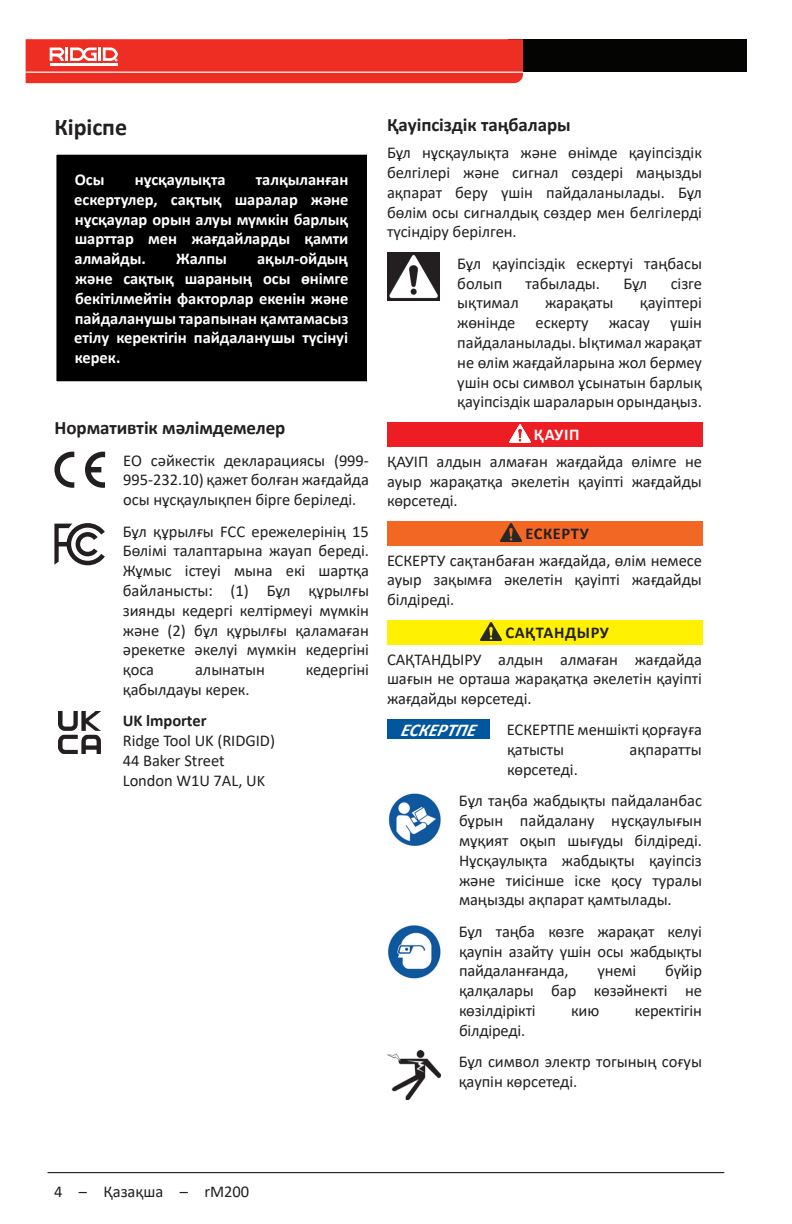
<style>
.page{position:relative;width:792px;height:1224px;background:#fff}
.page>*{position:absolute;margin:0;border:0;box-sizing:border-box;transform-origin:0 0}
.Head_1___h1_-_half{font:700 24px "Calibri";letter-spacing:-.005em;color:#231f20}
.Head_2____h2_-_half{font:700 19px "Calibri";letter-spacing:-.005em;color:#231f20}
.Notice_White{font:italic 700 18px "Calibri";color:#fff}
.Basic_Normal___bn{font:16.4px/19.8px "Calibri";letter-spacing:-.005em;color:#231f20;text-align:justify}
.Basic_Bold____bb{font:700 16.4px/19.8px "Calibri";letter-spacing:-.005em;color:#fff;text-align:justify}
.Basic_Bold___bb_-_ha{font:16.4px "Calibri";letter-spacing:-.005em;color:#231f20}
.Safety_Bar_Symbol{font:700 16.4px "Calibri";letter-spacing:.035em;color:#231f20}
.Basic_Bold___bb_-_ha-2{font:700 16.4px "Calibri";letter-spacing:-.005em;color:#231f20}
.Safety_Bar_Symbol-2{font:700 16.4px "Calibri";letter-spacing:.035em;color:#fff}
.s1{font-size:16px}
</style>
<div class="page">
<hr style="left:48px;top:1172px;width:676px;height:1px;background:#000">
<div style="left:508px;top:39px;width:238px;height:33px;background:#040503"></div>
<svg style="left:26px;top:39px;width:497px;height:44px;background:#ef3b30"></svg>
<img style="left:387px;top:253px;width:52px;height:47px">
<div style="left:387px;top:422px;width:316px;height:25px;background:#ee1d23"></div>
<img style="left:509px;top:424px;width:21px;height:19px">
<div style="left:387px;top:521px;width:316px;height:25px;background:#f26724"></div>
<img style="left:501px;top:523px;width:21px;height:19px">
<div style="left:387px;top:620px;width:316px;height:25px;background:#fff101"></div>
<img style="left:480px;top:622px;width:21px;height:19px">
<div style="left:387px;top:719px;width:102px;height:19px;background:#00579d"></div>
<img style="left:388px;top:793px;width:53px;height:53px">
<img style="left:388px;top:925px;width:53px;height:54px">
<img style="left:387px;top:1051px;width:53px;height:49px">
<div style="left:55px;top:154px;width:313px;height:228px;background:#000"></div>
<div style="left:54px;top:153px;width:315px;height:230px;border:2px solid #fff"></div>
<svg style="left:85px;top:452px;width:20px;height:36px"></svg>
<svg style="left:54px;top:452px;width:20px;height:36px"></svg>
<svg style="left:54px;top:523px;width:51px;height:42px"></svg>
<img style="left:59px;top:711px;width:42px;height:42px">
<p class="Head_1___h1_-_half" style="left:54px;top:110px;width:74px">Кіріспе</p>
<p class="Basic_Bold____bb" style="left:75px;top:170px;width:31px">Осы</p>
<p class="Basic_Bold____bb" style="left:135px;top:170px;width:92px">нұсқаулықта</p>
<p class="Basic_Bold____bb" style="left:74px;top:170px;width:276px;text-indent:182px">талқыланған ескертулер, сақтық шаралар және нұсқаулар орын алуы мүмкін барлық шарттар мен жағдайларды қамти алмайды.</p>
<p class="Basic_Bold____bb" style="left:74px;top:249px;width:276px;text-indent:183px">ақыл-ойдың және сақтық шараның осы өнімге бекітілмейтін факторлар екенін және пайдаланушы тарапынан қамтамасыз етілу керектігін пайдаланушы түсінуі керек.</p>
<p class="Basic_Bold____bb" style="left:176px;top:249px;width:52px">Жалпы</p>
<p class="Head_2____h2_-_half" style="left:54px;top:415px;width:233px">Нормативтік мәлімдемелер</p>
<p class="Basic_Normal___bn" style="left:123px;top:450px;width:247px">EО сәйкестік декларациясы (999- 995-232.10) қажет болған жағдайда осы нұсқаулықпен бірге беріледі.</p>
<p class="Basic_Normal___bn" style="left:123px;top:521px;width:248px">Бұл құрылғы FCC ережелерінің 15<br>Бөлімі талаптарына жауап береді.<br>Жұмыс істеуі мына екі шартқа байланысты: (1) Бұл құрылғы зиянды кедергі келтірмеуі мүмкін және (2) бұл құрылғы қаламаған әрекетке әкелуі мүмкін кедергіні қоса</p>
<p class="Basic_Normal___bn" style="left:195px;top:659px;width:71px">алынатын</p>
<p class="Basic_Normal___bn" style="left:306px;top:659px;width:65px">кедергіні</p>
<p class="Basic_Normal___bn" style="left:123px;top:679px;width:128px">қабылдауы керек.</p>
<p class="Basic_Bold___bb_-_ha-2" style="left:123px;top:709px;width:85px">UK lmporter</p>
<p class="Basic_Bold___bb_-_ha" style="left:123px;top:729px;width:154px">Ridge Tool UK (RIDGID)</p>
<p class="Basic_Bold___bb_-_ha" style="left:123px;top:749px;width:103px">44 Baker Street</p>
<p class="Basic_Bold___bb_-_ha" style="left:123px;top:769px;width:144px">London W1U 7AL, U<span class="s1">K</span></p>
<p class="Head_2____h2_-_half" style="left:387px;top:112px;width:185px">Қауіпсіздік таңбалары</p>
<p class="Basic_Normal___bn" style="left:387px;top:142px;width:317px">Бұл нұсқаулықта және өнімде қауіпсіздік белгілері және сигнал сөздері маңызды ақпарат беру үшін пайдаланылады. Бұл бөлім осы сигналдық сөздер мен белгілерді түсіндіру берілген.</p>
<p class="Basic_Normal___bn" style="left:457px;top:253px;width:246px">Бұл қауіпсіздік ескертуі таңбасы болып</p>
<p class="Basic_Normal___bn" style="left:526px;top:273px;width:76px">табылады.</p>
<p class="Basic_Normal___bn" style="left:623px;top:273px;width:26px">Бұл</p>
<p class="Basic_Normal___bn" style="left:671px;top:273px;width:33px">сізге</p>
<p class="Basic_Normal___bn" style="left:457px;top:293px;width:246px;text-indent:183px">қауіптері жөнінде ескерту жасау үшін пайдаланылады. Ықтимал жарақат не өлім жағдайларына жол бермеу үшін осы символ ұсынатын барлық қауіпсіздік шараларын орындаңыз.</p>
<p class="Safety_Bar_Symbol-2" style="left:534px;top:423px;width:47px">ҚАУІП</p>
<p class="Basic_Normal___bn" style="left:387px;top:451px;width:316px">ҚАУІП алдын алмаған жағдайда өлімге не ауыр жарақатқа әкелетін қауіпті жағдайды көрсетеді.</p>
<p class="Safety_Bar_Symbol" style="left:526px;top:522px;width:65px">ЕСКЕРТУ</p>
<p class="Basic_Normal___bn" style="left:387px;top:550px;width:316px">ЕСКЕРТУ сақтанбаған жағдайда, өлім немесе ауыр зақымға әкелетін қауіпті жағдайды білдіреді.</p>
<p class="Safety_Bar_Symbol" style="left:505px;top:621px;width:105px">САҚТАНДЫРУ</p>
<p class="Basic_Normal___bn" style="left:387px;top:649px;width:317px">САҚТАНДЫРУ алдын алмаған жағдайда шағын не орташа жарақатқа әкелетін қауіпті жағдайды көрсетеді.</p>
<p class="Notice_White" style="left:401px;top:717px;width:81px">ЕСКЕРТПЕ</p>
<p class="Basic_Normal___bn" style="left:507px;top:720px;width:196px">ЕСКЕРТПЕ меншікті қорғауға қатысты</p>
<p class="Basic_Normal___bn" style="left:457px;top:293px;width:63px">ықтимал</p>
<p class="Basic_Normal___bn" style="left:545px;top:293px;width:70px">жарақаты</p>
<p class="Basic_Normal___bn" style="left:630px;top:740px;width:74px">ақпаратты</p>
<p class="Basic_Normal___bn" style="left:507px;top:759px;width:72px">көрсетеді.</p>
<p class="Basic_Normal___bn" style="left:459px;top:791px;width:245px">Бұл таңба жабдықты пайдаланбас бұрын пайдалану нұсқаулығын мұқият оқып шығуды білдіреді.<br>Нұсқаулықта жабдықты қауіпсіз және тиісінше іске қосу туралы маңызды ақпарат қамтылады.</p>
<p class="Basic_Normal___bn" style="left:459px;top:921px;width:245px">Бұл таңба көзге жарақат келуі қаупін азайту үшін осы жабдықты пайдаланғанда,</p>
<p class="Basic_Normal___bn" style="left:459px;top:961px;width:245px;text-indent:206px">бүйір қалқалары бар көзәйнекті не көзілдірікті</p>
<p class="Basic_Normal___bn" style="left:598px;top:961px;width:40px">үнемі</p>
<p class="Basic_Normal___bn" style="left:571px;top:1000px;width:30px">кию</p>
<p class="Basic_Normal___bn" style="left:635px;top:1000px;width:69px">керектігін</p>
<p class="Basic_Normal___bn" style="left:459px;top:1020px;width:68px">білдіреді.</p>
<p class="Basic_Normal___bn" style="left:459px;top:1051px;width:245px">Бұл символ электр тогының соғуы қаупін көрсетеді.</p>
<p class="Basic_Normal___bn" style="left:54px;top:1181px;width:197px">4 – Қазақша – rM200</p>
</div>
